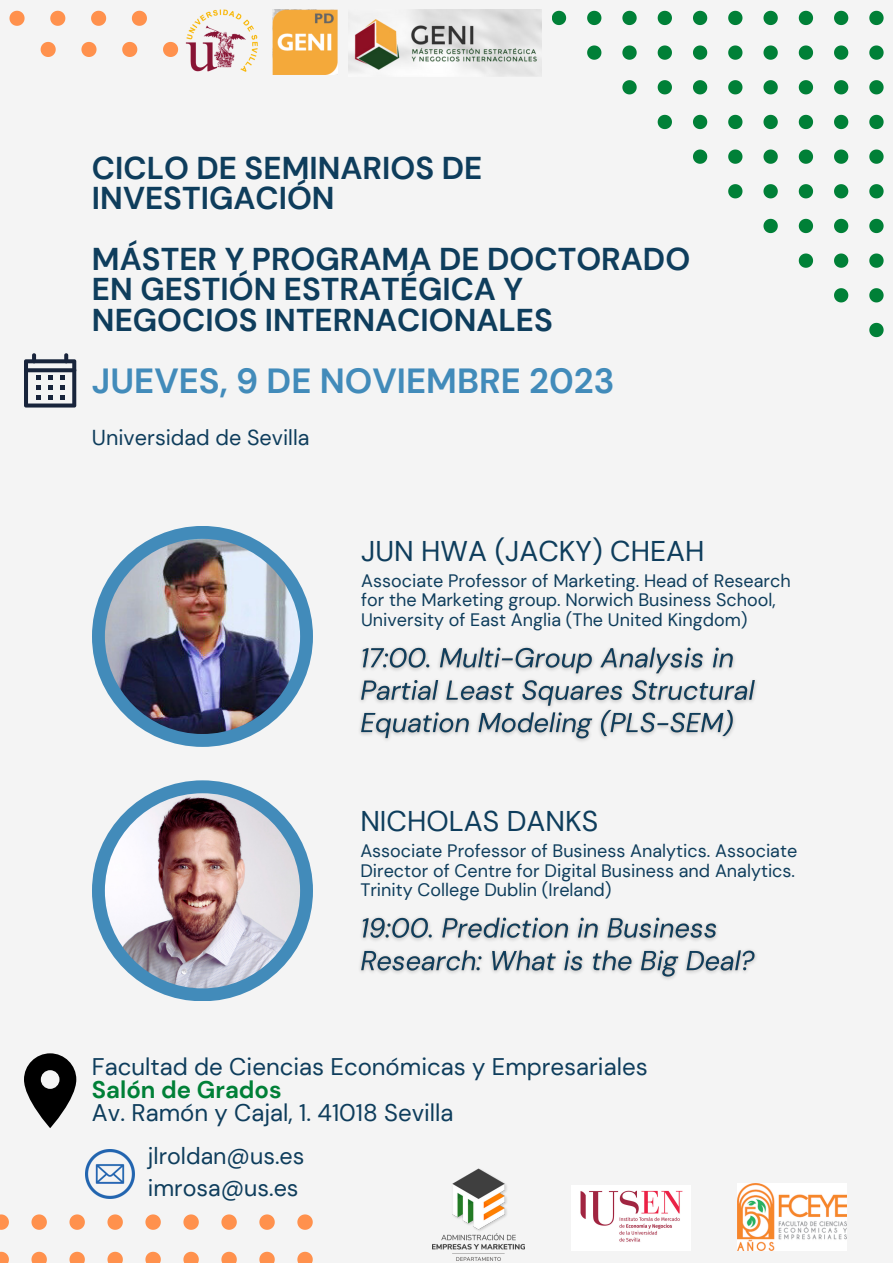
<style>
.page{position:relative;width:893px;height:1263px;background:#f4f4f4}
.page>*{position:absolute;margin:0;border:0;box-sizing:border-box;transform-origin:0 0}
.t1{font:700 34.88px "DM Sans";color:#428bba}
.t2{font:700 31.5px/30.4px "DM Sans";color:#0e3d5c}
.t3{font:28.5px "DM Sans";color:#0e3d5c}
.t4{font:24px "DM Sans";color:#0e3d5c}
.t5{font:700 24px "DM Sans";color:#008037}
.t6{font:23.25px "DM Sans";color:#0e3d5c}
.t7{font:21.6px "DM Sans";color:#0e3d5c}
.t8{font:18px/19.6px "DM Sans";color:#0e3d5c}
</style>
<div class="page">
<svg style="left:869px;top:323px;width:14px;height:14px"></svg>
<svg style="left:869px;top:288px;width:14px;height:14px"></svg>
<svg style="left:834px;top:288px;width:14px;height:14px"></svg>
<svg style="left:869px;top:253px;width:14px;height:15px"></svg>
<svg style="left:834px;top:253px;width:14px;height:15px"></svg>
<svg style="left:799px;top:253px;width:14px;height:15px"></svg>
<svg style="left:869px;top:219px;width:14px;height:14px"></svg>
<svg style="left:834px;top:219px;width:14px;height:14px"></svg>
<svg style="left:799px;top:219px;width:14px;height:14px"></svg>
<svg style="left:763px;top:219px;width:15px;height:14px"></svg>
<svg style="left:869px;top:184px;width:14px;height:14px"></svg>
<svg style="left:834px;top:184px;width:14px;height:14px"></svg>
<svg style="left:799px;top:184px;width:14px;height:14px"></svg>
<svg style="left:763px;top:184px;width:15px;height:14px"></svg>
<svg style="left:728px;top:184px;width:14px;height:14px"></svg>
<svg style="left:869px;top:149px;width:14px;height:15px"></svg>
<svg style="left:834px;top:149px;width:14px;height:15px"></svg>
<svg style="left:799px;top:149px;width:14px;height:15px"></svg>
<svg style="left:763px;top:149px;width:15px;height:15px"></svg>
<svg style="left:728px;top:149px;width:14px;height:15px"></svg>
<svg style="left:693px;top:149px;width:14px;height:15px"></svg>
<svg style="left:869px;top:115px;width:14px;height:14px"></svg>
<svg style="left:834px;top:115px;width:14px;height:14px"></svg>
<svg style="left:799px;top:115px;width:14px;height:14px"></svg>
<svg style="left:763px;top:115px;width:15px;height:14px"></svg>
<svg style="left:728px;top:115px;width:14px;height:14px"></svg>
<svg style="left:693px;top:115px;width:14px;height:14px"></svg>
<svg style="left:657px;top:115px;width:15px;height:14px"></svg>
<svg style="left:869px;top:80px;width:14px;height:14px"></svg>
<svg style="left:834px;top:80px;width:14px;height:14px"></svg>
<svg style="left:799px;top:80px;width:14px;height:14px"></svg>
<svg style="left:763px;top:80px;width:15px;height:14px"></svg>
<svg style="left:728px;top:80px;width:14px;height:14px"></svg>
<svg style="left:693px;top:80px;width:14px;height:14px"></svg>
<svg style="left:657px;top:80px;width:15px;height:14px"></svg>
<svg style="left:622px;top:80px;width:14px;height:14px"></svg>
<svg style="left:869px;top:45px;width:14px;height:15px"></svg>
<svg style="left:834px;top:45px;width:14px;height:15px"></svg>
<svg style="left:799px;top:45px;width:14px;height:15px"></svg>
<svg style="left:763px;top:45px;width:15px;height:15px"></svg>
<svg style="left:728px;top:45px;width:14px;height:15px"></svg>
<svg style="left:693px;top:45px;width:14px;height:15px"></svg>
<svg style="left:657px;top:45px;width:15px;height:15px"></svg>
<svg style="left:622px;top:45px;width:14px;height:15px"></svg>
<svg style="left:587px;top:45px;width:14px;height:15px"></svg>
<svg style="left:869px;top:11px;width:14px;height:14px"></svg>
<svg style="left:834px;top:11px;width:14px;height:14px"></svg>
<svg style="left:799px;top:11px;width:14px;height:14px"></svg>
<svg style="left:763px;top:11px;width:15px;height:14px"></svg>
<svg style="left:728px;top:11px;width:14px;height:14px"></svg>
<svg style="left:693px;top:11px;width:14px;height:14px"></svg>
<svg style="left:657px;top:11px;width:15px;height:14px"></svg>
<svg style="left:622px;top:11px;width:14px;height:14px"></svg>
<svg style="left:587px;top:11px;width:14px;height:14px"></svg>
<svg style="left:552px;top:11px;width:14px;height:14px"></svg>
<div style="left:92px;top:526px;width:221px;height:221px;background:#428bba;border-radius:50%"></div>
<img style="left:105px;top:539px;width:195px;height:195px;border-radius:50%">
<div style="left:92px;top:780px;width:221px;height:221px;background:#428bba;border-radius:50%"></div>
<img style="left:105px;top:793px;width:195px;height:195px;border-radius:50%">
<svg style="left:9px;top:11px;width:16px;height:15px"></svg>
<svg style="left:50px;top:11px;width:15px;height:15px"></svg>
<svg style="left:91px;top:11px;width:15px;height:15px"></svg>
<svg style="left:132px;top:11px;width:15px;height:15px"></svg>
<svg style="left:41px;top:42px;width:15px;height:15px"></svg>
<svg style="left:81px;top:42px;width:15px;height:15px"></svg>
<svg style="left:122px;top:42px;width:15px;height:15px"></svg>
<svg style="left:163px;top:42px;width:15px;height:15px"></svg>
<svg style="left:0;top:1214px;width:9px;height:16px"></svg>
<svg style="left:31px;top:1214px;width:16px;height:16px"></svg>
<svg style="left:69px;top:1214px;width:16px;height:16px"></svg>
<svg style="left:107px;top:1214px;width:16px;height:16px"></svg>
<svg style="left:145px;top:1214px;width:16px;height:16px"></svg>
<svg style="left:183px;top:1214px;width:16px;height:16px"></svg>
<svg style="left:221px;top:1214px;width:16px;height:16px"></svg>
<svg style="left:259px;top:1214px;width:16px;height:16px"></svg>
<svg style="left:297px;top:1214px;width:16px;height:16px"></svg>
<svg style="left:0;top:1252px;width:9px;height:11px"></svg>
<svg style="left:31px;top:1252px;width:16px;height:11px"></svg>
<svg style="left:69px;top:1252px;width:16px;height:11px"></svg>
<svg style="left:107px;top:1252px;width:16px;height:11px"></svg>
<svg style="left:145px;top:1252px;width:16px;height:11px"></svg>
<svg style="left:183px;top:1252px;width:16px;height:11px"></svg>
<svg style="left:221px;top:1252px;width:16px;height:11px"></svg>
<svg style="left:259px;top:1252px;width:16px;height:11px"></svg>
<svg style="left:297px;top:1252px;width:16px;height:11px"></svg>
<img style="left:85px;top:1150px;width:49px;height:49px">
<img style="left:185px;top:9px;width:73px;height:63px">
<img style="left:433px;top:1168px;width:92px;height:92px">
<img style="left:571px;top:1185px;width:120px;height:66px">
<img style="left:737px;top:1183px;width:109px;height:67px">
<img style="left:272px;top:10px;width:65px;height:64px">
<img style="left:348px;top:10px;width:193px;height:66px">
<svg style="left:24px;top:1053px;width:52px;height:75px"></svg>
<img style="left:360px;top:647px;width:396px;height:94px">
<img style="left:360px;top:917px;width:396px;height:62px">
<svg style="left:24px;top:353px;width:52px;height:54px"></svg>
<p class="t2" style="left:92px;top:153px;width:392px">CICLO DE SEMINARIOS DE<br>INVESTIGACIÓN</p>
<p class="t2" style="left:92px;top:244px;width:600px">MÁSTER Y PROGRAMA DE DOCTORADO<br>EN GESTIÓN ESTRATÉGICA Y</p>
<p class="t2" style="left:92px;top:305px;width:462px">NEGOCIOS INTERNACIONALES</p>
<p class="t1" style="left:92px;top:359px;width:524px">JUEVES, 9 DE NOVIEMBRE 2023</p>
<p class="t7" style="left:92px;top:423px;width:219px">Universidad de Sevilla</p>
<p class="t3" style="left:361px;top:532px;width:345px">JUN HWA (JACKY) CHEAH</p>
<p class="t8" style="left:361px;top:571px;width:431px">Associate Professor of Marketing. Head of Research for the Marketing group. Norwich Business School,<br>University of East Anglia (The United Kingdom)</p>
<p class="t3" style="left:360px;top:803px;width:239px">NICHOLAS DANKS</p>
<p class="t8" style="left:360px;top:841px;width:438px">Associate Professor of Business Analytics. Associate<br>Director of Centre for Digital Business and Analytics.<br>Trinity College Dublin (Ireland)</p>
<p class="t4" style="left:92px;top:1051px;width:557px">Facultad de Ciencias Económicas y Empresariales</p>
<p class="t5" style="left:92px;top:1074px;width:191px">Salón de Grados</p>
<p class="t4" style="left:92px;top:1097px;width:363px">Av. Ramón y Cajal, 1. 41018 Sevilla</p>
<p class="t6" style="left:148px;top:1141px;width:158px">jlroldan@us.es</p>
<p class="t6" style="left:148px;top:1173px;width:152px">imrosa@us.es</p>
</div>
